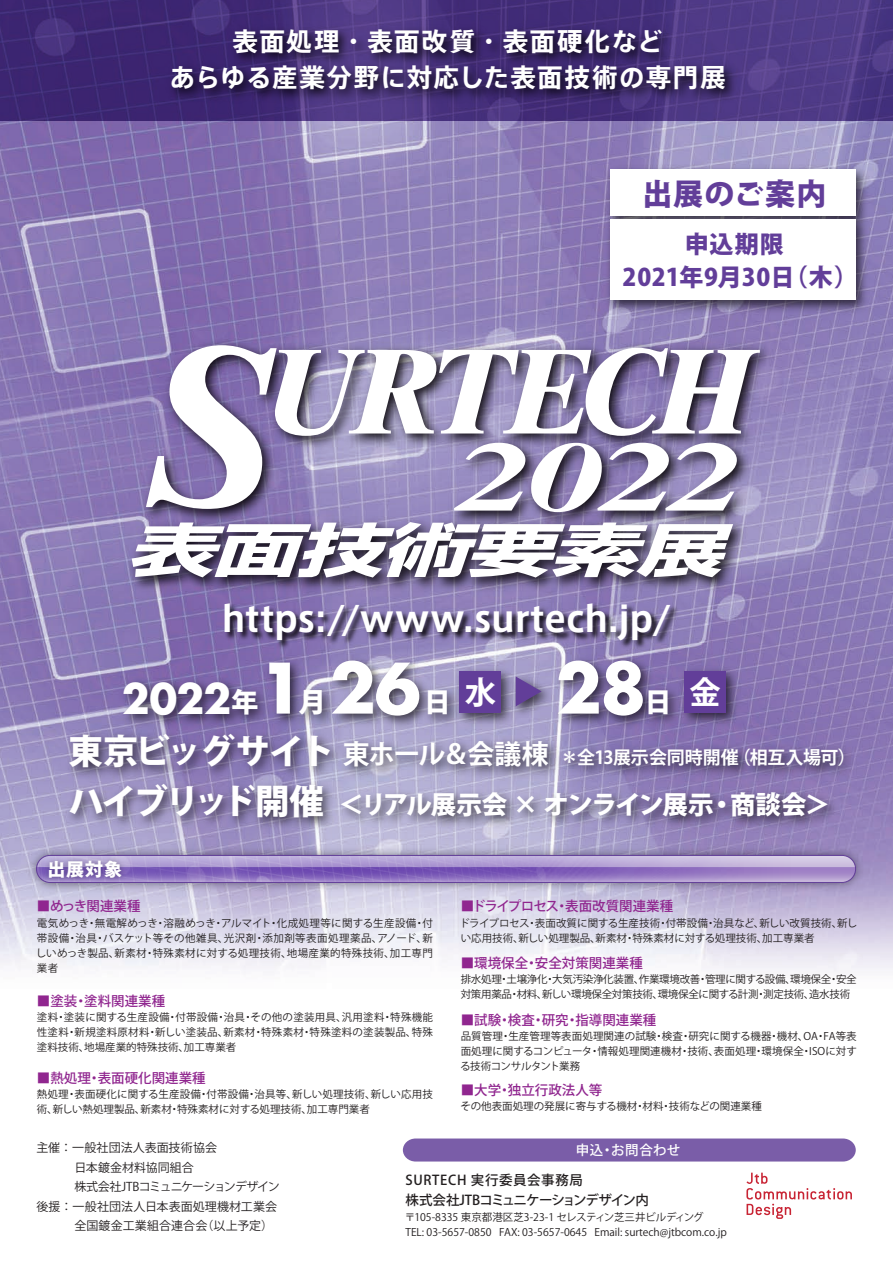
<style>
.page{position:relative;width:893px;height:1263px;background:#fff}
.page>*{position:absolute;margin:0;border:0;box-sizing:border-box;transform-origin:0 0}
.t1{font:700 67.65px "Futura Std";color:#fff}
.t2{font:700 40.65px "Futura Std";color:#fff}
.t3{font:700 35.25px "Axis Std";color:#fff}
.t4{font:800 30px "Koz Go Pro";letter-spacing:.035em;color:#623e99}
.t5{font:800 27px "Koz Go Pro";color:#fff}
.t6{font:700 25.5px/36px "Axis Std";letter-spacing:.055em;color:#fff;text-align:center}
.t7{font:800 25.5px "Koz Go Pro";letter-spacing:-.055em;color:#fff}
.t8{font:800 24px/33px "Koz Go Pro";letter-spacing:.025em;color:#623e99;text-align:center}
.t9{font:700 18px "Koz Go Pro";letter-spacing:-.005em;color:#fff}
.t10{font:800 18px "Koz Go Pro";color:#fff}
.t11{font:500 13.5px "Koz Go Pro";color:#90268f}
.t12{font:500 13.5px/19.5px "Koz Go Pro";color:#231f20}
.t13{font:500 13.5px "Koz Go Pro";letter-spacing:-.03em;color:#90268f}
.t14{font:500 13.5px "Koz Go Pro";letter-spacing:.03em;color:#fff}
.t15{font:12px "Koz Go Pro";letter-spacing:-.005em;color:#231f20}
.t16{font:12px "Koz Go Pro";letter-spacing:-.075em;color:#231f20}
.t17{font:10.5px/15px "Koz Go Pro";color:#231f20;text-align:justify}
.t18{font:10.5px/15px "Koz Go Pro";letter-spacing:-.03em;color:#231f20}
.s1{font-family:"Koz Go Pro";font-weight:800;font-size:27px}
.s2{font-family:"Koz Go Pro";font-size:31.35px}
.s3{font-weight:800;font-size:34.5px}
.s4{font-size:27px}
.s5{font-size:34.5px}
</style>
<div class="page">
<img style="left:0;top:120px;width:893px;height:1053px">
<svg style="left:0;top:0;width:893px;height:120px;background:#47317d"></svg>
<img style="left:113px;top:647px;width:630px;height:78px">
<div style="left:460px;top:672px;width:41px;height:41px;background:#623e99"></div>
<div style="left:685px;top:672px;width:41px;height:41px;background:#623e99"></div>
<svg style="left:516px;top:676px;width:26px;height:30px"></svg>
<img style="left:220px;top:598px;width:462px;height:54px">
<img style="left:161px;top:20px;width:583px;height:91px">
<img style="left:601px;top:161px;width:272px;height:157px">
<div style="left:610px;top:170px;width:246px;height:46px;background:#fff"></div>
<div style="left:610px;top:219px;width:246px;height:81px;background:#fff"></div>
<img style="left:23px;top:841px;width:846px;height:56px">
<img style="left:37px;top:855px;width:819px;height:27px">
<div style="left:36px;top:855px;width:820px;height:28px;border:1px solid #623e99;border-radius:14px"></div>
<img style="left:40px;top:852px;width:91px;height:39px">
<svg style="left:746px;top:1173px;width:106px;height:46px"></svg>
<div style="left:403px;top:1138px;width:453px;height:23px;background:#7a5da8"></div>
<img style="left:60px;top:725px;width:813px;height:70px">
<img style="left:60px;top:775px;width:787px;height:71px">
<img style="left:122px;top:336px;width:657px;height:260px">
<svg style="left:132px;top:522px;width:601px;height:56px"></svg>
<svg style="left:146px;top:345px;width:614px;height:167px"></svg>
<h3 class="t6" style="left:170px;top:22px;width:557px">表面処理・表面改質・表面硬化など<br>あらゆる産業分野に対応した表面技術の専門展</h3>
<h3 class="t4" style="left:642px;top:174px;width:185px">出展のご案内</h3>
<h3 class="t8" style="left:623px;top:229px;width:237px">申込期限<br>2021年9月30日（木）</h3>
<h3 class="t3" style="left:222px;top:591px;width:451px">https://www.surtech.jp/</h3>
<h2 class="t2" style="left:122px;top:671px;width:138px">2022<span class="s1">年</span></h2>
<h1 class="t1" style="left:258px;top:643px;width:390px">1 26<span class="s1">日</span><span class="s2">水</span> 28</h1>
<h3 class="t5" style="left:644px;top:685px;width:78px">日 <sup>金</sup></h3>
<h3 class="t5" style="left:299px;top:685px;width:29px">月</h3>
<h3 class="t9" style="left:68px;top:745px;width:789px"><span class="s3">東京ビッグサイト</span> <span class="s4">東ホール＆会議棟</span> ＊全13展示会同時開催（相互入場可）</h3>
<h3 class="t7" style="left:69px;top:788px;width:763px"><span class="s5">ハイブリッド開催</span> ＜リアル展示会 × オンライン展示・商談会＞</h3>
<h3 class="t10" style="left:47px;top:857px;width:76px">出展対象</h3>
<p class="t13" style="left:37px;top:898px;width:105px">■めっき関連業種</p>
<p class="t17" style="left:36px;top:915px;width:399px">電気めっき・無電解めっき・溶融めっき・アルマイト・化成処理等に関する生産設備・付帯設備・治具・バスケット等その他雑具、光沢剤・添加剤等表面処理薬品、アノード、新しいめっき製品、新素材・特殊素材に対する処理技術、地場産業的特殊技術、加工専門業者</p>
<p class="t11" style="left:37px;top:992px;width:130px">■塗装・塗料関連業種</p>
<p class="t17" style="left:37px;top:1010px;width:398px">塗料・塗装に関する生産設備・付帯設備・治具・その他の塗装用具、汎用塗料・特殊機能性塗料・新規塗料原材料・新しい塗装品、新素材・特殊素材・特殊塗料の塗装製品、特殊塗料技術、地場産業的特殊技術、加工専業者</p>
<p class="t11" style="left:37px;top:1069px;width:170px">■熱処理・表面硬化関連業種</p>
<p class="t17" style="left:37px;top:1086px;width:398px">熱処理・表面硬化に関する生産設備・付帯設備・治具等、新しい処理技術、新しい応用技術、新しい熱処理製品、新素材・特殊素材に対する処理技術、加工専門業者</p>
<p class="t11" style="left:461px;top:898px;width:214px">■ドライプロセス・表面改質関連業種</p>
<p class="t17" style="left:459px;top:915px;width:399px">ドライプロセス・表面改質に関する生産技術・付帯設備・治具など、新しい改質技術、新しい応用技術、新しい処理製品、新素材・特殊素材に対する処理技術、加工専業者</p>
<p class="t11" style="left:461px;top:955px;width:184px">■環境保全・安全対策関連業種</p>
<p class="t18" style="left:461px;top:972px;width:397px">排水処理・土壌浄化・大気汚染浄化装置、作業環境改善・管理に関する設備、環境保全・安全対策用薬品・材料、新しい環境保全対策技術、環境保全に関する計測・測定技術、造水技術</p>
<p class="t11" style="left:461px;top:1012px;width:197px">■試験・検査・研究・指導関連業種</p>
<p class="t17" style="left:460px;top:1029px;width:398px">品質管理・生産管理等表面処理関連の試験・検査・研究に関する機器・機材、OA・FA等表面処理に関するコンピュータ・情報処理関連機材・技術、表面処理・環境保全・ISOに対する技術コンサルタント業務</p>
<p class="t11" style="left:461px;top:1081px;width:143px">■大学・独立行政法人等</p>
<p class="t17" style="left:460px;top:1099px;width:303px">その他表面処理の発展に寄与する機材・材料・技術などの関連業種</p>
<p class="t15" style="left:36px;top:1140px;width:182px">主催：一般社団法人表面技術協会</p>
<p class="t15" style="left:74px;top:1159px;width:121px">日本鍍金材料協同組合</p>
<p class="t16" style="left:74px;top:1179px;width:207px">株式会社JTBコミュニケーションデザイン</p>
<p class="t15" style="left:36px;top:1198px;width:242px">後援：一般社団法人日本表面処理機材工業会</p>
<p class="t15" style="left:74px;top:1218px;width:200px">全国鍍金工業組合連合会（以上予定）</p>
<p class="t14" style="left:576px;top:1142px;width:106px">申込・お問合わせ</p>
<p class="t12" style="left:405px;top:1171px;width:245px">SURTECH 実行委員会事務局<br>株式会社JTBコミュニケーションデザイン内</p>
<p class="t17" style="left:405px;top:1210px;width:324px">〒105-8335 東京都港区芝3-23-1 セレスティン芝三井ビルディング<br>TEL: 03-5657-0850 FAX: 03-5657-0645 Email: surtech@jtbcom.co.jp</p>
</div>
